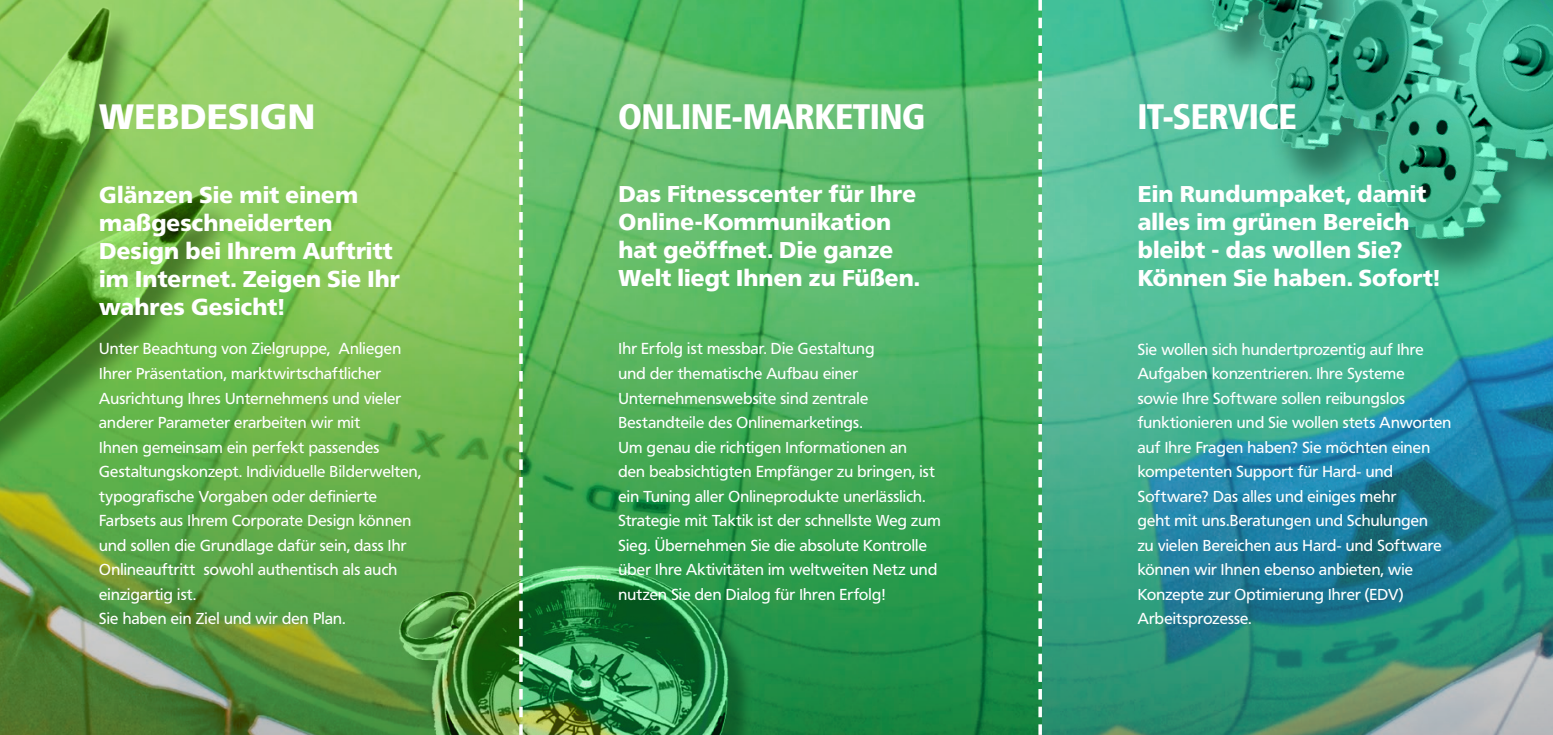
<style>
.page{position:relative;width:1553px;height:735px;background:#fff}
.page>*{position:absolute;margin:0;border:0;box-sizing:border-box;transform-origin:0 0}
.t1{font:900 35px "Frutiger Condensed BQ";letter-spacing:.005em;color:#fff}
.t2{font:900 35px "Frutiger BQ";letter-spacing:.01em;color:#fff}
.t3{font:900 22.75px/28px "Frutiger BQ";color:#fff}
.t4{font:15.75px/24.5px "Frutiger BQ";letter-spacing:.01em;color:#fff}
</style>
<div class="page">
<img style="left:523px;top:0;width:515px;height:99px">
<svg style="left:251px;top:0;width:268px;height:99px;background:#97d072"></svg>
<svg style="left:1042px;top:0;width:81px;height:99px;background:#4cc19b"></svg>
<img style="left:0;top:99px;width:1553px;height:635px">
<img style="left:0;top:0;width:251px;height:516px">
<img style="left:388px;top:556px;width:373px;height:178px">
<svg style="left:519px;top:0;width:4px;height:734px"></svg>
<img style="left:1123px;top:0;width:430px;height:317px">
<svg style="left:1038px;top:0;width:4px;height:734px"></svg>
<h1 class="t2" style="left:99px;top:95px;width:218px">WEBDESIGN</h1>
<h1 class="t1" style="left:618px;top:94px;width:308px">ONLINE-MARKETING</h1>
<h1 class="t1" style="left:1138px;top:94px;width:160px">IT-SERVICE</h1>
<h2 class="t3" style="left:99px;top:181px;width:302px">Glänzen Sie mit einem maßgeschneiderten<br>Design bei Ihrem Auftritt im Internet. Zeigen Sie Ihr wahres Gesicht!</h2>
<h2 class="t3" style="left:618px;top:180px;width:303px">Das Fitnesscenter für Ihre<br>Online-Kommunikation hat geöffnet. Die ganze<br>Welt liegt Ihnen zu Füßen.</h2>
<h2 class="t3" style="left:1138px;top:180px;width:303px">Ein Rundumpaket, damit alles im grünen Bereich bleibt - das wollen Sie?<br>Können Sie haben. Sofort!</h2>
<p class="t4" style="left:99px;top:337px;width:323px">Unter Beachtung von Zielgruppe, Anliegen Ihrer Präsentation, marktwirtschaftlicher Ausrichtung Ihres Unternehmens und vieler anderer Parameter erarbeiten wir mit<br>Ihnen gemeinsam ein perfekt passendes Gestaltungskonzept. Individuelle Bilderwelten, typografische Vorgaben oder definierte Farbsets aus Ihrem Corporate Design können und sollen die Grundlage dafür sein, dass Ihr Onlineauftritt sowohl authentisch als auch einzigartig ist.<br>Sie haben ein Ziel und wir den Plan.</p>
<p class="t4" style="left:618px;top:337px;width:324px">Ihr Erfolg ist messbar. Die Gestaltung<br>und der thematische Aufbau einer Unternehmenswebsite sind zentrale Bestandteile des Onlinemarketings.<br>Um genau die richtigen Informationen an<br>den beabsichtigten Empfänger zu bringen, ist ein Tuning aller Onlineprodukte unerlässlich.<br>Strategie mit Taktik ist der schnellste Weg zum Sieg. Übernehmen Sie die absolute Kontrolle über Ihre Aktivitäten im weltweiten Netz und nutzen Sie den Dialog für Ihren Erfolg!</p>
<p class="t4" style="left:1138px;top:337px;width:315px">Sie wollen sich hundertprozentig auf Ihre Aufgaben konzentrieren. Ihre Systeme<br>sowie Ihre Software sollen reibungslos funktionieren und Sie wollen stets Anworten auf Ihre Fragen haben? Sie möchten einen kompetenten Support für Hard- und Software? Das alles und einiges mehr<br>geht mit uns.Beratungen und Schulungen<br>zu vielen Bereichen aus Hard- und Software können wir Ihnen ebenso anbieten, wie Konzepte zur Optimierung Ihrer (EDV)<br>Arbeitsprozesse.</p>
</div>
